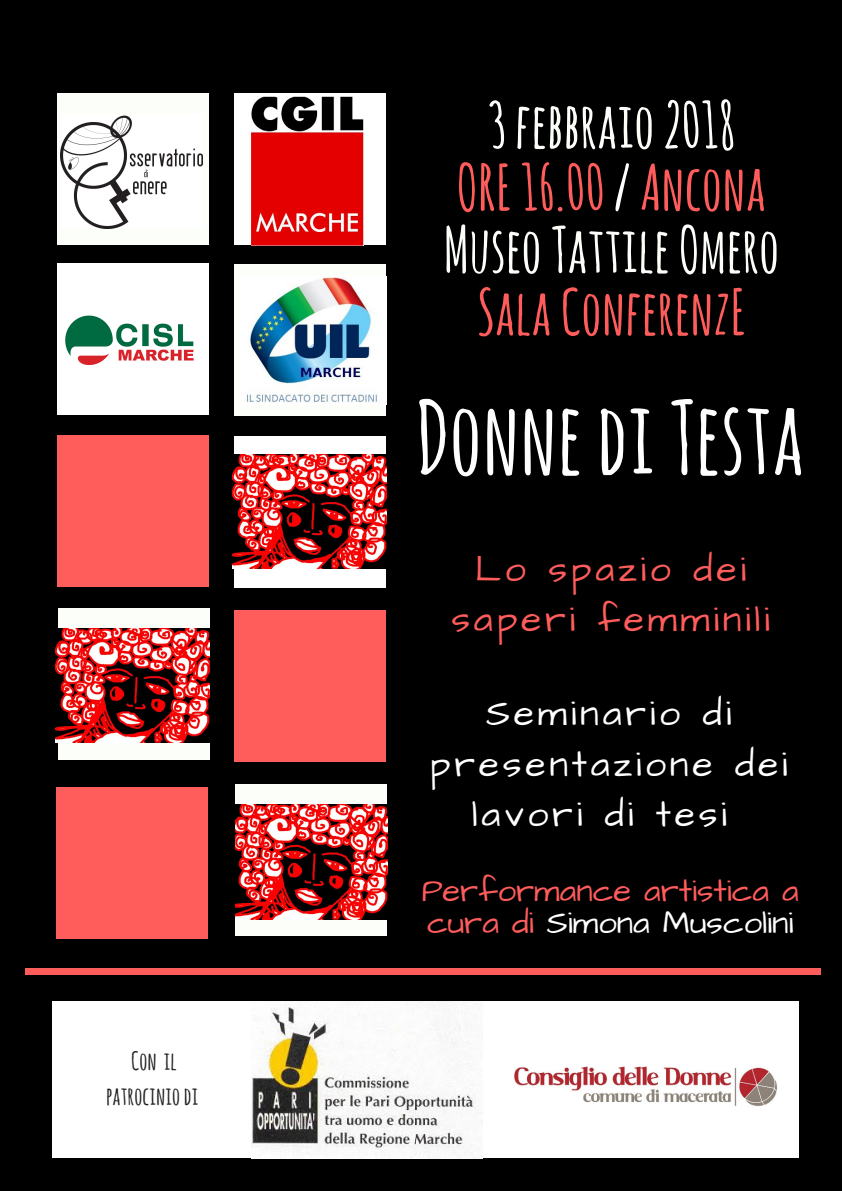
<style>
.page{position:relative;width:842px;height:1191px;background:#fff}
.page>*{position:absolute;margin:0;border:0;box-sizing:border-box;transform-origin:0 0}
.t1{font:700 99.8px "Amatic SC";color:#fff}
.t2{font:700 62.4px/62.2px "Amatic SC";color:#fcfff9;text-align:center}
.t3{font:700 62.4px "Amatic SC";color:#ff5c5c}
.t4{font:37.4px/50.2px "Architects Daughter";letter-spacing:.1em;color:#fff;text-align:center}
.t5{font:37.4px/50.2px "Architects Daughter";letter-spacing:.1em;color:#ff5c5c;text-align:center}
.t6{font:32.7px/32.2px "Architects Daughter";color:#ff5c5c}
.t7{font:700 24.9px/34.5px "Amatic SC";color:#222;text-align:center}
.s1{color:#ff5c5c}
.s2{color:#fff}
</style>
<div class="page">
<div style="left:0;top:0;width:842px;height:1190px;background:#000"></div>
<div style="left:58px;top:93px;width:151px;height:151px;background:#fcfff9"></div>
<div style="left:234px;top:93px;width:151px;height:151px;background:#fff"></div>
<div style="left:58px;top:263px;width:151px;height:152px;background:#fff"></div>
<div style="left:234px;top:610px;width:151px;height:151px;background:#ff5c5c"></div>
<div style="left:234px;top:436px;width:151px;height:151px;background:#fff"></div>
<div style="left:56px;top:787px;width:152px;height:151px;background:#ff5c5c"></div>
<div style="left:52px;top:1001px;width:747px;height:157px;background:#fff"></div>
<div style="left:234px;top:264px;width:151px;height:151px;background:#fcfff9"></div>
<div style="left:58px;top:435px;width:151px;height:151px;background:#ff5c5c"></div>
<div style="left:58px;top:608px;width:152px;height:152px;background:#fcfff9"></div>
<img style="left:55px;top:628px;width:155px;height:114px">
<img style="left:232px;top:454px;width:155px;height:114px">
<div style="left:235px;top:784px;width:152px;height:152px;background:#fcfff9"></div>
<img style="left:235px;top:805px;width:153px;height:114px">
<div style="left:25px;top:968px;width:796px;height:6px;background:#ff5c5c"></div>
<img style="left:61px;top:115px;width:141px;height:114px">
<img style="left:251px;top:97px;width:113px;height:148px">
<img style="left:247px;top:276px;width:139px;height:128px">
<img style="left:252px;top:1001px;width:231px;height:157px">
<img style="left:514px;top:1066px;width:264px;height:41px">
<img style="left:65px;top:315px;width:129px;height:50px">
<p class="t7" style="left:106px;top:1043px;width:94px">Con il patrociniodi</p>
<p class="t2" style="left:443px;top:93px;width:338px">3febbraio2018<br><span class="s1">ORE16.00</span><span class="s2">/</span><span class="s1">Ancona<br></span>MuseoTattileOmero</p>
<p class="t3" style="left:477px;top:271px;width:270px">SalaConferenzE</p>
<h1 class="t1" style="left:416px;top:373px;width:390px">Donnedi Testa</h1>
<p class="t5" style="left:451px;top:545px;width:320px">Lo spazio dei saperi femminili</p>
<p class="t4" style="left:430px;top:689px;width:359px">Seminario di presentazione dei lavori di tesi</p>
<p class="t6" style="left:422px;top:875px;width:379px">Performance artistica a cura di <span class="s2">Simona Muscolini</span></p>
</div>
